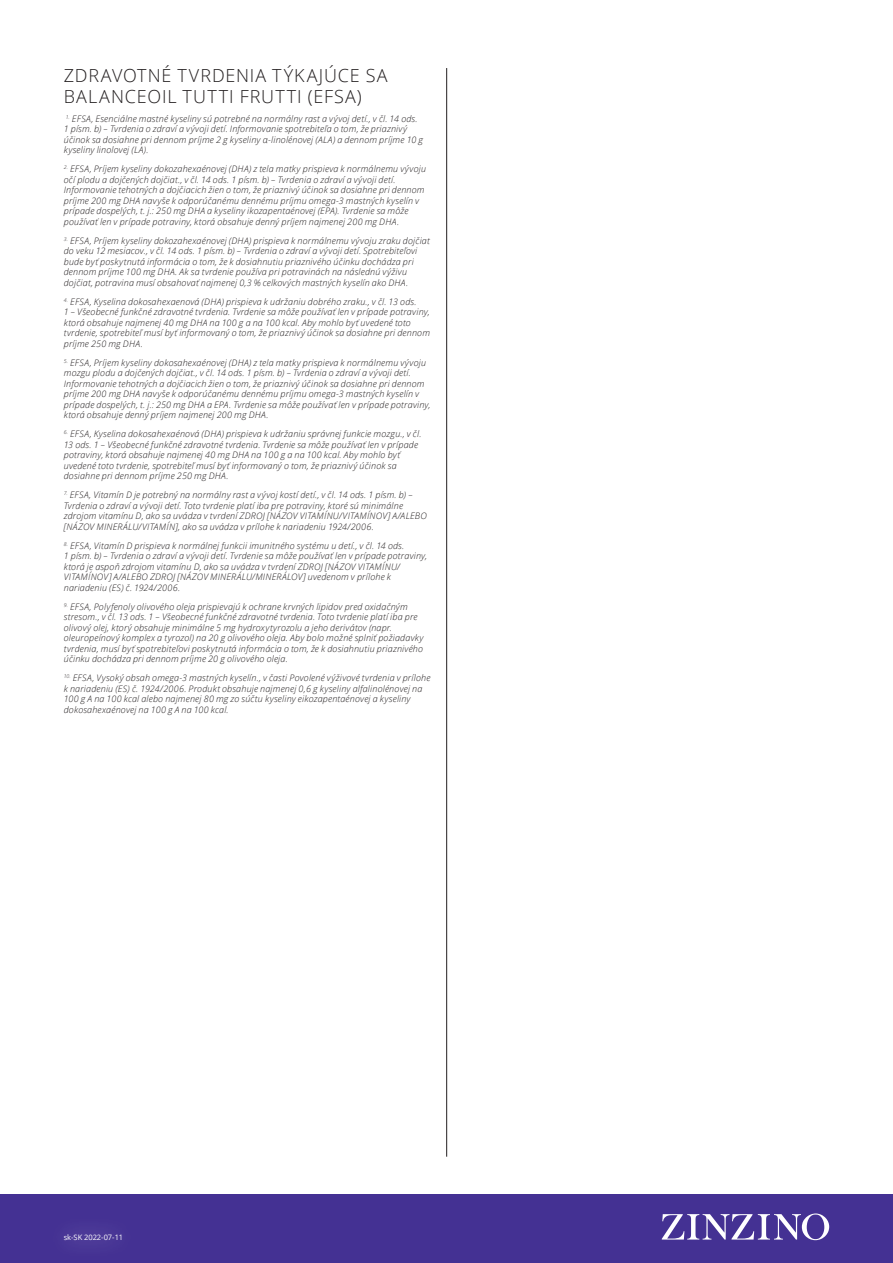
<style>
.page{position:relative;width:893px;height:1263px;background:#fff}
.page>*{position:absolute;margin:0;border:0;box-sizing:border-box;transform-origin:0 0}
.Sub-heading_12_14{font:300 18px/21px "Open Sans";letter-spacing:.055em;color:#231f20}
.EFSA_6_7{font:italic 300 9px/10.5px "Open Sans";letter-spacing:.02em;color:#231f20}
.t1{font:7.5px "Open Sans";color:#fff}
</style>
<div class="page">
<div style="left:0;top:1194px;width:893px;height:69px;background:#443193"></div>
<svg style="left:662px;top:1213px;width:167px;height:27px"></svg>
<hr style="left:446px;top:68px;width:1px;height:1089px;background:#231f20">
<p class="Sub-heading_12_14" style="left:64px;top:64px;width:325px">ZDRAVOTNÉ TVRDENIA TÝKAJÚCE SA<br>BALANCEOIL TUTTI FRUTTI (EFSA)</p>
<p class="EFSA_6_7" style="left:64px;top:113px;width:361px"><sup>1.</sup> EFSA, Esenciálne mastné kyseliny sú potrebné na normálny rast a vývoj detí., v čl. 14 ods.<br>1 písm. b) – Tvrdenia o zdraví a vývoji detí. Informovanie spotrebiteľa o tom, že priaznivý účinok sa dosiahne pri dennom príjme 2 g kyseliny α-linolénovej (ALA) a dennom príjme 10 g kyseliny linolovej (LA).</p>
<p class="EFSA_6_7" style="left:64px;top:163px;width:364px"><sup>2.</sup> EFSA, Príjem kyseliny dokozahexaénovej (DHA) z tela matky prispieva k normálnemu vývoju očí plodu a dojčených dojčiat., v čl. 14 ods. 1 písm. b) – Tvrdenia o zdraví a vývoji detí.<br>Informovanie tehotných a dojčiacich žien o tom, že priaznivý účinok sa dosiahne pri dennom príjme 200 mg DHA navyše k odporúčanému dennému príjmu omega-3 mastných kyselín v prípade dospelých, t. j.: 250 mg DHA a kyseliny ikozapentaénovej (EPA). Tvrdenie sa môže používať len v prípade potraviny, ktorá obsahuje denný príjem najmenej 200 mg DHA.</p>
<p class="EFSA_6_7" style="left:64px;top:235px;width:368px"><sup>3.</sup> EFSA, Príjem kyseliny dokozahexaénovej (DHA) prispieva k normálnemu vývoju zraku dojčiat do veku 12 mesiacov., v čl. 14 ods. 1 písm. b) – Tvrdenia o zdraví a vývoji detí. Spotrebiteľovi bude byť poskytnutá informácia o tom, že k dosiahnutiu priaznivého účinku dochádza pri dennom príjme 100 mg DHA. Ak sa tvrdenie používa pri potravinách na následnú výživu dojčiat, potravina musí obsahovať najmenej 0,3 % celkových mastných kyselín ako DHA.</p>
<p class="EFSA_6_7" style="left:64px;top:296px;width:368px"><sup>4.</sup> EFSA, Kyselina dokosahexaenová (DHA) prispieva k udržaniu dobrého zraku., v čl. 13 ods.<br>1 – Všeobecné funkčné zdravotné tvrdenia. Tvrdenie sa môže používať len v prípade potraviny, ktorá obsahuje najmenej 40 mg DHA na 100 g a na 100 kcal. Aby mohlo byť uvedené toto tvrdenie, spotrebiteľ musí byť informovaný o tom, že priaznivý účinok sa dosiahne pri dennom príjme 250 mg DHA.</p>
<p class="EFSA_6_7" style="left:64px;top:357px;width:368px"><sup>5.</sup> EFSA, Príjem kyseliny dokosahexaénovej (DHA) z tela matky prispieva k normálnemu vývoju mozgu plodu a dojčených dojčiat., v čl. 14 ods. 1 písm. b) – Tvrdenia o zdraví a vývoji detí.<br>Informovanie tehotných a dojčiacich žien o tom, že priaznivý účinok sa dosiahne pri dennom príjme 200 mg DHA navyše k odporúčanému dennému príjmu omega-3 mastných kyselín v prípade dospelých, t. j.: 250 mg DHA a EPA. Tvrdenie sa môže používať len v prípade potraviny, ktorá obsahuje denný príjem najmenej 200 mg DHA.</p>
<p class="EFSA_6_7" style="left:64px;top:428px;width:359px"><sup>6.</sup> EFSA, Kyselina dokosahexaénová (DHA) prispieva k udržaniu správnej funkcie mozgu., v čl.<br>13 ods. 1 – Všeobecné funkčné zdravotné tvrdenia. Tvrdenie sa môže používať len v prípade potraviny, ktorá obsahuje najmenej 40 mg DHA na 100 g a na 100 kcal. Aby mohlo byť uvedené toto tvrdenie, spotrebiteľ musí byť informovaný o tom, že priaznivý účinok sa dosiahne pri dennom príjme 250 mg DHA.</p>
<p class="EFSA_6_7" style="left:64px;top:489px;width:365px"><sup>7.</sup> EFSA, Vitamín D je potrebný na normálny rast a vývoj kostí detí., v čl. 14 ods. 1 písm. b) – Tvrdenia o zdraví a vývoji detí. Toto tvrdenie platí iba pre potraviny, ktoré sú minimálne zdrojom vitamínu D, ako sa uvádza v tvrdení ZDROJ [NÁZOV VITAMÍNU/VITAMÍNOV] A/ALEBO [NÁZOV MINERÁLU/VITAMÍN], ako sa uvádza v prílohe k nariadeniu 1924/2006.</p>
<p class="EFSA_6_7" style="left:64px;top:540px;width:365px"><sup>8.</sup> EFSA, Vitamín D prispieva k normálnej funkcii imunitného systému u detí., v čl. 14 ods.<br>1 písm. b) – Tvrdenia o zdraví a vývoji detí. Tvrdenie sa môže používať len v prípade potraviny, ktorá je aspoň zdrojom vitamínu D, ako sa uvádza v tvrdení ZDROJ [NÁZOV VITAMÍNU/ VITAMÍNOV] A/ALEBO ZDROJ [NÁZOV MINERÁLU/MINERÁLOV] uvedenom v prílohe k nariadeniu (ES) č. 1924/2006.</p>
<p class="EFSA_6_7" style="left:64px;top:601px;width:361px"><sup>9.</sup> EFSA, Polyfenoly olivového oleja prispievajú k ochrane krvných lipidov pred oxidačným stresom., v čl. 13 ods. 1 – Všeobecné funkčné zdravotné tvrdenia. Toto tvrdenie platí iba pre olivový olej, ktorý obsahuje minimálne 5 mg hydroxytyrozolu a jeho derivátov (napr. oleuropeínový komplex a tyrozol) na 20 g olivového oleja. Aby bolo možné splniť požiadavky tvrdenia, musí byť spotrebiteľovi poskytnutá informácia o tom, že k dosiahnutiu priaznivého účinku dochádza pri dennom príjme 20 g olivového oleja.</p>
<p class="EFSA_6_7" style="left:64px;top:673px;width:368px"><sup>10.</sup> EFSA, Vysoký obsah omega-3 mastných kyselín., v časti Povolené výživové tvrdenia v prílohe k nariadeniu (ES) č. 1924/2006. Produkt obsahuje najmenej 0,6 g kyseliny alfalinolénovej na 100 g A na 100 kcal alebo najmenej 80 mg zo súčtu kyseliny eikozapentaénovej a kyseliny dokosahexaénovej na 100 g A na 100 kcal.</p>
<p class="t1" style="left:64px;top:1232px;width:61px">sk-SK 2022-07-11</p>
</div>
